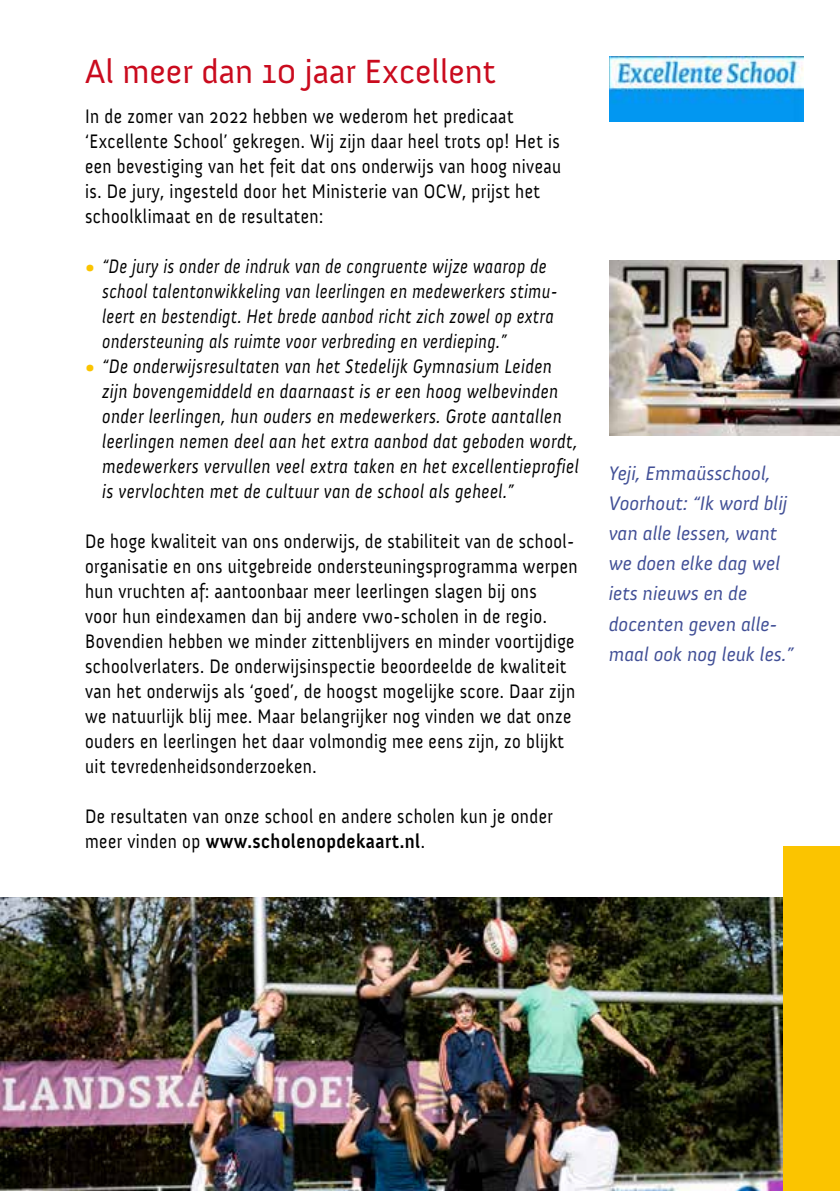
<style>
.page{position:relative;width:840px;height:1191px;background:#fff}
.page>*{position:absolute;margin:0;border:0;box-sizing:border-box;transform-origin:0 0}
.t1{font:34.4px "Anivers";color:#ca0b1e}
.t2{font:20px/25px "Anivers";letter-spacing:.025em;color:#000;scale:.86 1}
.t3{font:20px/25px "Anivers";letter-spacing:.025em;color:#000;scale:.87 1}
.t4{font:italic 20px/25px "Anivers";letter-spacing:.025em;color:#000;scale:.87 1}
.t5{font:italic 20px/25px "Anivers";letter-spacing:.025em;color:#000;scale:.84 1}
.t6{font:italic 20px/30px "Anivers";color:#414f96}
.s1{color:#fbc400}
.s2{font-weight:700}
</style>
<div class="page">
<img style="left:0;top:897px;width:782px;height:294px">
<div style="left:782px;top:846px;width:57px;height:345px;background:#fbc400"></div>
<img style="left:609px;top:57px;width:193px;height:64px">
<img style="left:609px;top:260px;width:230px;height:176px">
<h1 class="t1" style="left:85px;top:52px;width:412px">Al meer dan 10 jaar Excellent</h1>
<p class="t3" style="left:85px;top:104px;width:548px">In de zomer van 2022 hebben we wederom het predicaat ‘Excellente School’ gekregen. Wij zijn daar heel trots op! Het is een bevestiging van het feit dat ons onderwijs van hoog niveau is. De jury, ingesteld door het Ministerie van OCW, prijst het schoolklimaat en de resultaten:</p>
<p class="t5" style="left:102px;top:254px;width:543px;text-indent:-17px"><span class="s1">•</span> “De jury is onder de indruk van de congruente wijze waarop de school talentonwikkeling van leerlingen en medewerkers stimu&shy;leert en bestendigt. Het brede aanbod richt zich zowel op extra ondersteuning als ruimte voor verbreding en verdieping.”</p>
<p class="t4" style="left:102px;top:354px;width:549px;text-indent:-17px"><span class="s1">•</span> “De onderwijsresultaten van het Stedelijk Gymnasium Leiden zijn bovengemiddeld en daarnaast is er een hoog welbevinden onder leerlingen, hun ouders en medewerkers. Grote aantallen leerlingen nemen deel aan het extra aanbod dat geboden wordt, medewerkers vervullen veel extra taken en het excellentieprofiel is vervlochten met de cultuur van de school als geheel.”</p>
<p class="t2" style="left:85px;top:529px;width:574px">De hoge kwaliteit van ons onderwijs, de stabiliteit van de school&shy;organisatie en ons uitgebreide ondersteuningsprogramma werpen hun vruchten af: aantoonbaar meer leerlingen slagen bij ons<br>voor hun eindexamen dan bij andere vwo-scholen in de regio.<br>Bovendien hebben we minder zittenblijvers en minder voortijdige schoolverlaters. De onderwijsinspectie beoordeelde de kwaliteit van het onderwijs als ‘goed’, de hoogst mogelijke score. Daar zijn we natuurlijk blij mee. Maar belangrijker nog vinden we dat onze ouders en leerlingen het daar volmondig mee eens zijn, zo blijkt uit tevredenheidsonderzoeken.</p>
<p class="t3" style="left:85px;top:804px;width:539px">De resultaten van onze school en andere scholen kun je onder meer vinden op <span class="s2">www.scholenopdekaart.nl</span>.</p>
<p class="t6" style="left:608px;top:459px;width:186px">Yeji, Emmaüsschool,<br>Voorhout: “Ik word blij van alle lessen, want we doen elke dag wel iets nieuws en de docenten geven alle&shy;maal ook nog leuk les.”</p>
</div>
